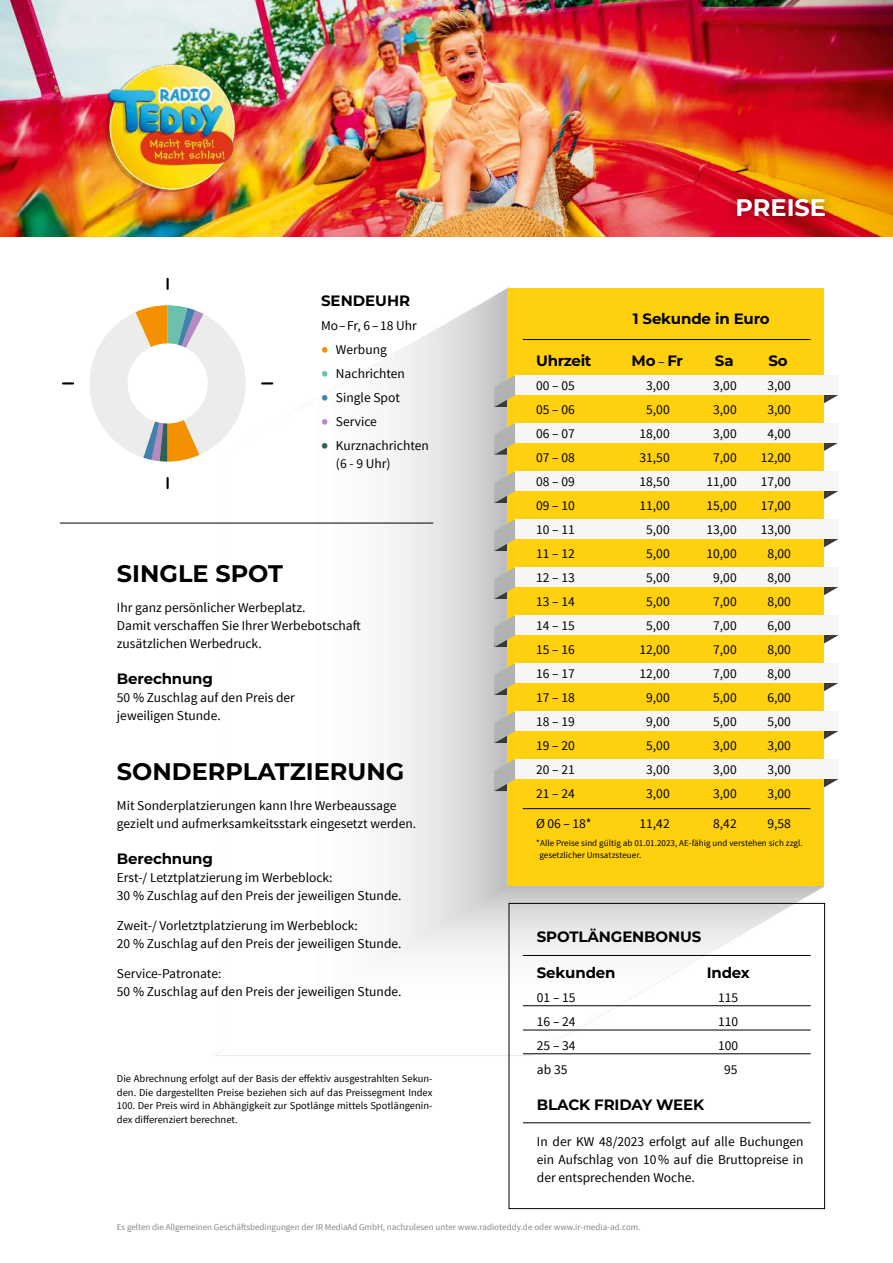
<style>
.page{position:relative;width:893px;height:1263px;background:#fff}
.page>*{position:absolute;margin:0;border:0;box-sizing:border-box;transform-origin:0 0}
.t1{font:700 24px "Montserrat";color:#000}
.t2{font:700 24px "Montserrat";color:#fff}
.t3{font:700 15px "Montserrat";letter-spacing:-.01em;color:#000}
.t4{font:13.5px/24px "Source Sans Pro";color:#000}
.t5{font:10.5px/13.5px "Source Sans Pro";color:#000;text-align:justify}
.t6{font:9px "Source Sans Pro";letter-spacing:-.005em;color:#868786}
.t7{font:9px/12px "Source Sans Pro";letter-spacing:.005em;color:#000}
.s1{font-size:24px;color:#f39100}
.s2{font-size:24px;color:#6cc1ac}
.s3{font-size:24px;color:#4381ad}
.s4{font-size:24px;color:#b68abe}
.s5{font-size:24px;color:#316156}
.s6{font-family:"Source Sans Pro";font-weight:400;font-size:13.5px}
</style>
<div class="page">
<img style="left:159px;top:287px;width:665px;height:864px">
<svg style="left:824px;top:395px;width:14px;height:9px"></svg>
<svg style="left:824px;top:539px;width:14px;height:9px"></svg>
<svg style="left:824px;top:443px;width:14px;height:8px"></svg>
<svg style="left:824px;top:587px;width:14px;height:9px"></svg>
<svg style="left:824px;top:683px;width:14px;height:9px"></svg>
<svg style="left:824px;top:779px;width:14px;height:9px"></svg>
<svg style="left:824px;top:491px;width:14px;height:9px"></svg>
<svg style="left:824px;top:635px;width:14px;height:9px"></svg>
<svg style="left:824px;top:731px;width:14px;height:9px"></svg>
<div style="left:507px;top:288px;width:317px;height:597px;background:#ffd00d"></div>
<div style="left:515px;top:375px;width:323px;height:20px;background:#f6f6f6"></div>
<svg style="left:494px;top:375px;width:21px;height:32px"></svg>
<div style="left:515px;top:471px;width:323px;height:20px;background:#f6f6f6"></div>
<svg style="left:494px;top:471px;width:21px;height:32px"></svg>
<div style="left:515px;top:519px;width:323px;height:20px;background:#f6f6f6"></div>
<svg style="left:494px;top:519px;width:21px;height:32px"></svg>
<div style="left:515px;top:567px;width:323px;height:20px;background:#f6f6f6"></div>
<svg style="left:494px;top:567px;width:21px;height:32px"></svg>
<div style="left:515px;top:615px;width:323px;height:20px;background:#f6f6f6"></div>
<svg style="left:494px;top:615px;width:21px;height:32px"></svg>
<div style="left:515px;top:663px;width:323px;height:20px;background:#f6f6f6"></div>
<svg style="left:494px;top:663px;width:21px;height:32px"></svg>
<div style="left:515px;top:711px;width:323px;height:20px;background:#f6f6f6"></div>
<svg style="left:494px;top:711px;width:21px;height:32px"></svg>
<div style="left:515px;top:759px;width:323px;height:20px;background:#f6f6f6"></div>
<svg style="left:494px;top:759px;width:21px;height:32px"></svg>
<div style="left:515px;top:423px;width:323px;height:20px;background:#f6f6f6"></div>
<svg style="left:494px;top:423px;width:21px;height:32px"></svg>
<hr style="left:523px;top:808px;width:287px;height:1px;background:#000">
<hr style="left:523px;top:339px;width:287px;height:1px;background:#000">
<div style="left:509px;top:903px;width:316px;height:306px;border:1px solid #000"></div>
<hr style="left:523px;top:955px;width:288px;height:1px;background:#000">
<hr style="left:523px;top:1122px;width:288px;height:1px;background:#000">
<hr style="left:523px;top:1005px;width:288px;height:1px;background:#000">
<hr style="left:523px;top:1030px;width:288px;height:1px;background:#000">
<hr style="left:523px;top:1053px;width:288px;height:1px;background:#000">
<img style="left:0;top:0;width:893px;height:236px">
<div style="left:724px;top:185px;width:114px;height:45px;background:#000;opacity:.5"></div>
<hr style="left:60px;top:523px;width:373px;height:1px;background:#000">
<img style="left:96px;top:58px;width:143px;height:143px">
<svg style="left:63px;top:277px;width:209px;height:214px"></svg>
<h1 class="t1" style="left:117px;top:556px;width:168px">SINGLE SPOT</h1>
<p class="t3" style="left:321px;top:290px;width:91px">SENDEUHR</p>
<p class="t4" style="left:321px;top:314px;width:97px">Mo–Fr, 6 –18 Uhr</p>
<p class="t4" style="left:321px;top:338px;width:67px"><span class="s1">•</span> Werbung</p>
<p class="t4" style="left:321px;top:362px;width:85px"><span class="s2">•</span> Nachrichten</p>
<p class="t4" style="left:321px;top:386px;width:80px"><span class="s3">•</span> Single Spot</p>
<p class="t4" style="left:321px;top:410px;width:57px"><span class="s4">•</span> Service</p>
<p class="t4" style="left:336px;top:437px;width:95px;line-height:18px;text-indent:-15px"><span class="s5">•</span> Kurznachrichten (6 - 9 Uhr)</p>
<p class="t4" style="left:117px;top:599px;width:245px;line-height:18px">Ihr ganz persönlicher Werbeplatz.<br>Damit verschaffen Sie Ihrer Werbebotschaft zusätzlichen Werbedruck.</p>
<p class="t3" style="left:117px;top:668px;width:98px">Berechnung</p>
<p class="t4" style="left:117px;top:689px;width:180px;line-height:18px">50 % Zuschlag auf den Preis der jeweiligen Stunde.</p>
<h1 class="t1" style="left:117px;top:754px;width:289px">SONDERPLATZIERUNG</h1>
<p class="t4" style="left:117px;top:797px;width:301px;line-height:18px">Mit Sonderplatzierungen kann Ihre Werbeaussage gezielt und aufmerksamkeitsstark eingesetzt werden.</p>
<p class="t3" style="left:117px;top:848px;width:98px">Berechnung</p>
<p class="t4" style="left:117px;top:869px;width:286px;line-height:18px">Erst-/ Letztplatzierung im Werbeblock:<br>30 % Zuschlag auf den Preis der jeweiligen Stunde.</p>
<p class="t4" style="left:117px;top:917px;width:286px;line-height:18px">Zweit-/ Vorletztplatzierung im Werbeblock:<br>20 % Zuschlag auf den Preis der jeweiligen Stunde.</p>
<p class="t4" style="left:117px;top:965px;width:286px;line-height:18px">Service-Patronate:<br>50 % Zuschlag auf den Preis der jeweiligen Stunde.</p>
<p class="t5" style="left:117px;top:1072px;width:317px">Die Abrechnung erfolgt auf der Basis der effektiv ausgestrahlten Sekun&shy;den. Die dargestellten Preise beziehen sich auf das Preissegment Index 100. Der Preis wird in Abhängigkeit zur Spotlänge mittels Spotlängenin&shy;dex differenziert berechnet.</p>
<h1 class="t2" style="left:736px;top:190px;width:92px">PREISE</h1>
<p class="t3" style="left:536px;top:350px;width:57px">Uhrzeit</p>
<p class="t4" style="left:536px;top:374px;width:40px;text-align:justify">00 – 05<br>05 – 06<br>06 – 07<br>07 – 08<br>08 – 09<br>09 – 10<br>10 – 11<br>11 – 12<br>12 – 13<br>13 – 14<br>14 – 15<br>15 – 16<br>16 – 17<br>17 – 18<br>18 – 19<br>19 – 20<br>20 – 21<br>21 – 24</p>
<p class="t4" style="left:536px;top:812px;width:57px">Ø 06 – 18*</p>
<p class="t3" style="left:633px;top:308px;width:138px">1 Sekunde in Euro</p>
<p class="t3" style="left:632px;top:350px;width:53px">Mo <span class="s6">–</span> Fr</p>
<p class="t4" style="left:639px;top:374px;width:32px;text-align:center">3,00<br>5,00<br>18,00<br>31,50<br>18,50<br>11,00<br>5,00<br>5,00<br>5,00<br>5,00<br>5,00<br>12,00<br>12,00<br>9,00<br>9,00<br>5,00<br>3,00<br>3,00</p>
<p class="t4" style="left:639px;top:812px;width:32px">11,42</p>
<p class="t3" style="left:715px;top:350px;width:20px">Sa</p>
<p class="t4" style="left:706px;top:374px;width:32px;text-align:center">3,00<br>3,00<br>3,00<br>7,00<br>11,00<br>15,00<br>13,00<br>10,00<br>9,00<br>7,00<br>7,00<br>7,00<br>7,00<br>5,00<br>5,00<br>3,00<br>3,00<br>3,00</p>
<p class="t4" style="left:713px;top:812px;width:25px">8,42</p>
<p class="t3" style="left:769px;top:350px;width:21px">So</p>
<p class="t4" style="left:761px;top:374px;width:32px;text-align:center">3,00<br>3,00<br>4,00<br>12,00<br>17,00<br>17,00<br>13,00<br>8,00<br>8,00<br>8,00<br>6,00<br>8,00<br>8,00<br>6,00<br>5,00<br>3,00<br>3,00<br>3,00</p>
<p class="t4" style="left:767px;top:812px;width:25px">9,58</p>
<p class="t7" style="left:539px;top:837px;width:265px;text-indent:-3px">*Alle Preise sind gültig ab 01.01.2023, AE-fähig und verstehen sich zzgl. gesetzlicher Umsatzsteuer.</p>
<p class="t3" style="left:537px;top:926px;width:166px">SPOTLÄNGENBONUS</p>
<p class="t3" style="left:537px;top:962px;width:80px">Sekunden</p>
<p class="t4" style="left:537px;top:986px;width:40px;text-align:justify">01 – 15<br>16 – 24<br>25 – 34 ab 35</p>
<p class="t3" style="left:707px;top:962px;width:45px">Index</p>
<p class="t4" style="left:718px;top:986px;width:22px;text-align:center">115<br>110<br>100<br>95</p>
<p class="t3" style="left:537px;top:1094px;width:169px">BLACK FRIDAY WEEK</p>
<p class="t4" style="left:537px;top:1133px;width:268px;line-height:18px;text-align:justify">In der KW 48/2023 erfolgt auf alle Buchungen ein Aufschlag von 10% auf die Bruttopreise in der entsprechenden Woche.</p>
<p class="t6" style="left:117px;top:1221px;width:525px">Es gelten die Allgemeinen Geschäftsbedingungen der IR MediaAd GmbH, nachzulesen unter www.radioteddy.de oder www.ir-media-ad.com.</p>
</div>
